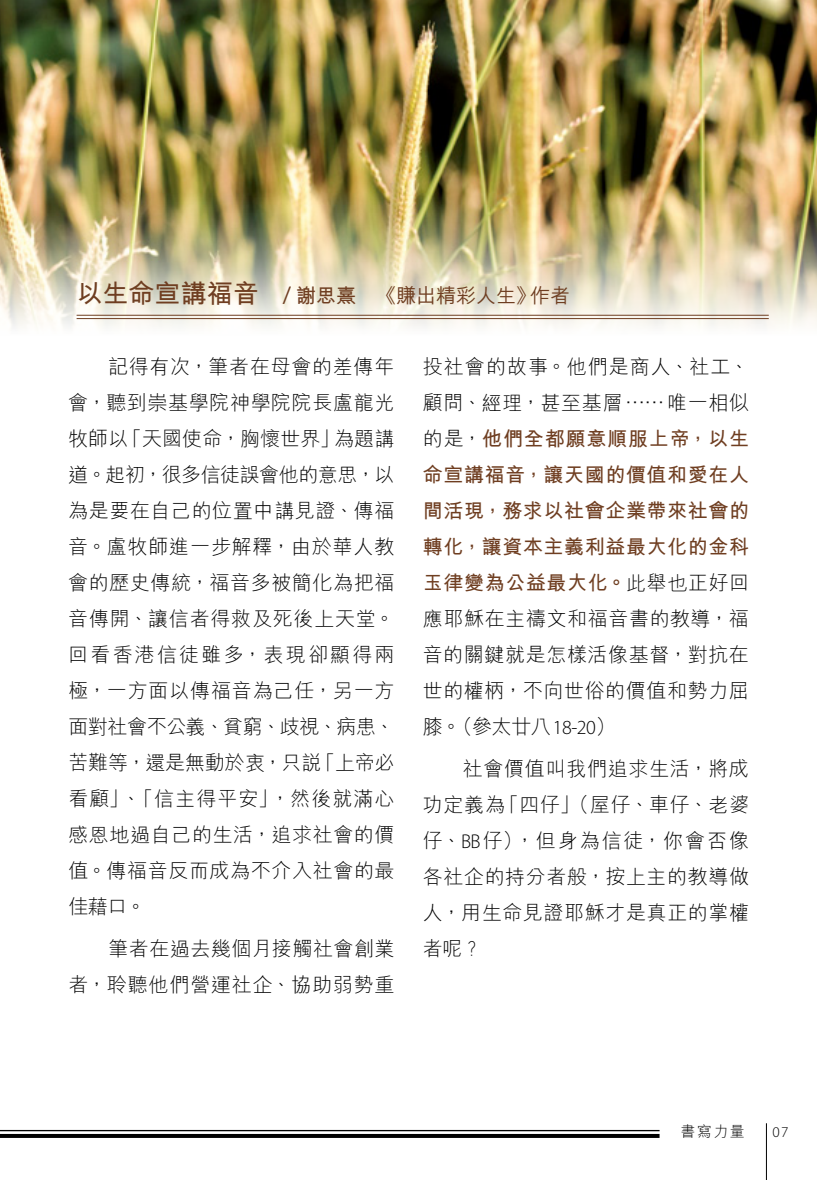
<style>
.page{position:relative;width:817px;height:1180px;background:#fff}
.page>*{position:absolute;margin:0;border:0;box-sizing:border-box;transform-origin:0 0}
.t1{font:300 20px/36px "M Hei HK";letter-spacing:.03em;color:#000;text-align:justify}
.t2{font:500 20px "M Hei HK";color:#6f3e21}
.t3{font:300 15px "M Hei HK";color:#000}
.t4{font:300 15px "Myriad Pro";color:#000}
.s1{font-weight:700;font-size:26px}
.s2{font-family:"Myriad Pro";font-weight:400;font-size:24px}
.s3{font-weight:700}
.s4{font-weight:700;color:#6f3e21}
.s5{font-family:"Myriad Pro"}
</style>
<div class="page">
<img style="left:0;top:0;width:816px;height:1179px">
<hr style="left:77px;top:315px;width:691px;height:1px;background:#6f3e21">
<hr style="left:77px;top:318px;width:691px;height:1px;background:#6f3e21">
<svg style="left:0;top:1133px;width:659px;height:4px;fill:#000"></svg>
<hr style="left:0;top:1129px;width:659px;height:2px;background:#000">
<hr style="left:765px;top:1123px;width:1px;height:56px;background:#000">
<p class="t2" style="left:77px;top:281px;width:495px"><span class="s1">以生命宣講福音</span> <span class="s2">/</span> <span class="s3">謝思熹</span> 《賺出精彩人生》作者</p>
<p class="t1" style="left:68px;top:347px;width:328px;text-indent:40px">記得有次，筆者在母會的差傳年會，聽到崇基學院神學院院長盧龍光牧師以「天國使命，胸懷世界」為題講道。起初，很多信徒誤會他的意思，以為是要在自己的位置中講見證、傳福音。盧牧師進一步解釋，由於華人教會的歷史傳統，福音多被簡化為把福音傳開、讓信者得救及死後上天堂。回看香港信徒雖多，表現卻顯得兩極，一方面以傳福音為己任，另一方面對社會不公義、貧窮、歧視、病患、苦難等，還是無動於衷，只說「上帝必看顧」、「信主得平安」，然後就滿心感恩地過自己的生活，追求社會的價值。傳福音反而成為不介入社會的最佳藉口。</p>
<p class="t1" style="left:68px;top:929px;width:327px;text-align:right">筆者在過去幾個月接觸社會創業<br>者，聆聽他們營運社企、協助弱勢重</p>
<p class="t1" style="left:422px;top:347px;width:328px">投社會的故事。他們是商人、社工、顧問、經理，甚至基層⋯⋯唯一相似的是，<span class="s4">他們全都願意順服上帝，以生命宣講福音，讓天國的價值和愛在人間活現，務求以社會企業帶來社會的轉化，讓資本主義利益最大化的金科玉律變為公益最大化。</span>此舉也正好回應耶穌在主禱文和福音書的教導，福音的關鍵就是怎樣活像基督，對抗在世的權柄，不向世俗的價值和勢力屈膝。（參太廿八<span class="s5">18-20</span>）</p>
<p class="t1" style="left:423px;top:749px;width:328px;text-indent:40px">社會價值叫我們追求生活，將成功定義為「四仔」（屋仔、車仔、老婆仔、<span class="s5">BB</span>仔），但身為信徒，你會否像各社企的持分者般，按上主的教導做人，用生命見證耶穌才是真正的掌權者呢？</p>
<p class="t3" style="left:680px;top:1120px;width:66px">書寫力量</p>
<p class="t4" style="left:772px;top:1122px;width:18px">07</p>
</div>
